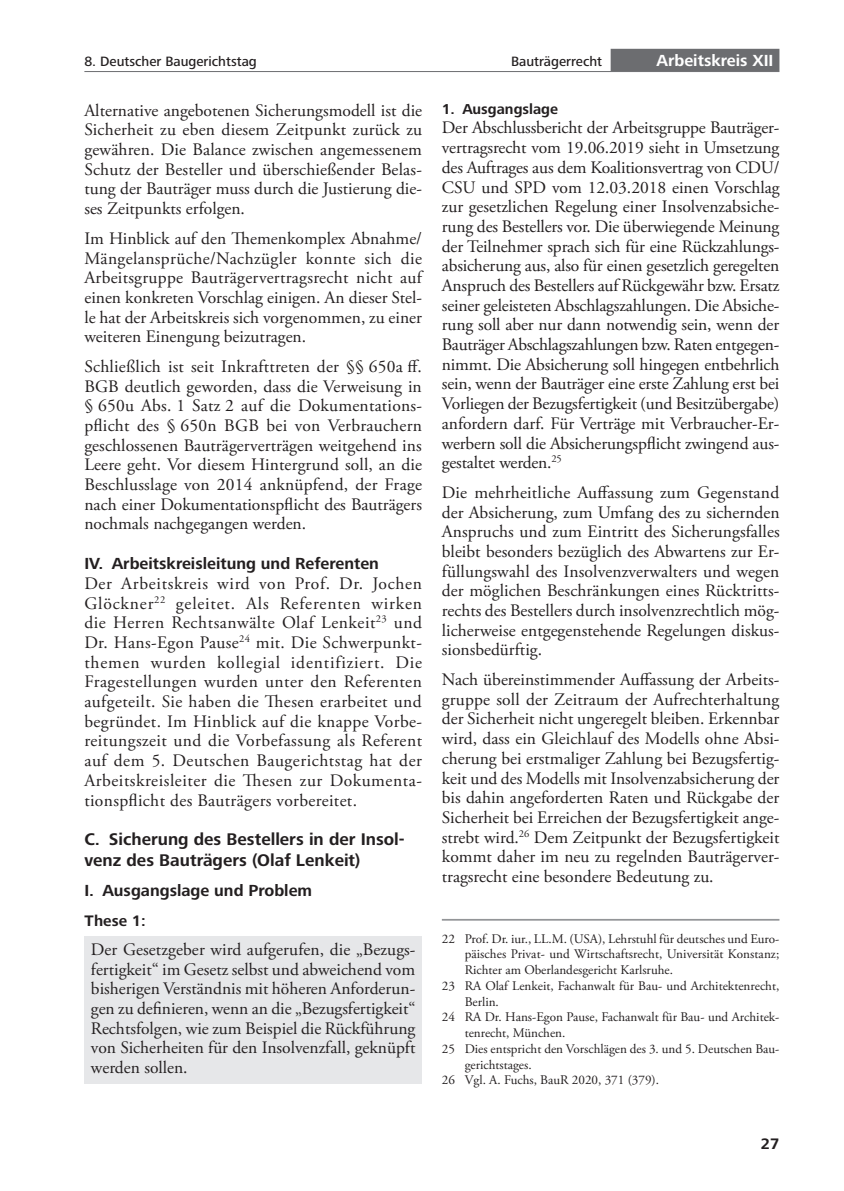
<style>
.page{position:relative;width:844px;height:1191px;background:#fff}
.page>*{position:absolute;margin:0;border:0;box-sizing:border-box;transform-origin:0 0}
.TextInd{font:17.5px/19.6px "Adobe Garamond Pro";color:#231f20;text-align:justify}
.Text{font:17.5px/19.6px "Adobe Garamond Pro";letter-spacing:.005em;color:#231f20;text-align:justify}
.Practice_Text3{font:17.5px/19.6px "Adobe Garamond Pro";color:#231f20;text-align:justify}
.AHead{font:700 17.5px/21px "Frutiger Next Pro";color:#231f20}
.BHead{font:700 16.62px "Frutiger Next Pro";color:#231f20}
.BHeadAfterAHead{font:700 16.62px "Frutiger Next Pro";color:#231f20}
.t1{font:700 16.62px "Frutiger Next Pro";color:#fff}
.CHeadAfterBHead{font:700 15.75px "Frutiger Next Pro";color:#231f20}
.DHead{font:700 14.88px "Frutiger Next Pro";color:#231f20}
.t2{font:500 14px "Frutiger Next Pro";color:#231f20}
.FN_2D{font:13.12px/15.8px "Adobe Garamond Pro";color:#231f20}
</style>
<div class="page">
<div style="left:610px;top:49px;width:169px;height:22px;background:#6c6d70"></div>
<hr style="left:84px;top:71px;width:695px;height:1px;background:#6c6d70">
<div style="left:84px;top:936px;width:338px;height:148px;background:#e6e7e9"></div>
<hr style="left:441px;top:919px;width:338px;height:1px;background:#939598">
<p class="t2" style="left:84px;top:54px;width:174px">8. Deutscher Baugerichtstag</p>
<p class="t2" style="left:511px;top:54px;width:93px">Bauträgerrecht</p>
<p class="t1" style="left:656px;top:51px;width:118px">Arbeitskreis XII</p>
<p class="TextInd" style="left:84px;top:101px;width:339px">Alternative angebotenen Sicherungsmodell ist die Sicherheit zu eben diesem Zeitpunkt zurück zu gewähren. Die Balance zwischen angemessenem Schutz der Besteller und überschießender Belas&shy;tung der Bauträger muss durch die Justierung die&shy;ses Zeitpunkts erfolgen.</p>
<p class="TextInd" style="left:84px;top:229px;width:339px">Im Hinblick auf den Themenkomplex Abnahme/ Mängelansprüche/Nachzügler konnte sich die Arbeitsgruppe Bauträgervertragsrecht nicht auf einen konkreten Vorschlag einigen. An dieser Stel&shy;le hat der Arbeitskreis sich vorgenommen, zu einer weiteren Einengung beizutragen.</p>
<p class="TextInd" style="left:84px;top:357px;width:339px">Schließlich ist seit Inkrafttreten der §§ 650a ff.<br>BGB deutlich geworden, dass die Verweisung in § 650u Abs. 1 Satz 2 auf die Dokumentations&shy;pflicht des § 650n BGB bei von Verbrauchern geschlossenen Bauträgerverträgen weitgehend ins Leere geht. Vor diesem Hintergrund soll, an die Beschlusslage von 2014 anknüpfend, der Frage nach einer Dokumentationspflicht des Bauträgers nochmals nachgegangen werden.</p>
<p class="BHead" style="left:84px;top:554px;width:296px">IV. Arbeitskreisleitung und Referenten</p>
<p class="Text" style="left:84px;top:574px;width:339px">Der Arbeitskreis wird von Prof. Dr. Jochen Glöckner<sup>22</sup> geleitet. Als Referenten wirken die Herren Rechtsanwälte Olaf Lenkeit<sup>23</sup> und Dr. Hans-Egon Pause<sup>24</sup> mit. Die Schwerpunkt&shy;themen wurden kollegial identifiziert. Die Fragestellungen wurden unter den Referenten aufgeteilt. Sie haben die Thesen erarbeitet und begründet. Im Hinblick auf die knappe Vorbe&shy;reitungszeit und die Vorbefassung als Referent auf dem 5. Deutschen Baugerichtstag hat der Arbeitskreisleiter die Thesen zur Dokumenta&shy;tionspflicht des Bauträgers vorbereitet.</p>
<p class="AHead" style="left:84px;top:828px;width:322px">C. Sicherung des Bestellers in der Insol&shy;venz des Bauträgers (Olaf Lenkeit)</p>
<p class="BHeadAfterAHead" style="left:84px;top:880px;width:229px">I. Ausgangslage und Problem</p>
<p class="CHeadAfterBHead" style="left:84px;top:911px;width:63px">These 1:</p>
<p class="Practice_Text3" style="left:91px;top:940px;width:326px">Der Gesetzgeber wird aufgerufen, die „Bezugs&shy;fertigkeit“ im Gesetz selbst und abweichend vom bisherigen Verständnis mit höheren Anforderun&shy;gen zu definieren, wenn an die „Bezugsfertigkeit“ Rechtsfolgen, wie zum Beispiel die Rückführung von Sicherheiten für den Insolvenzfall, geknüpft werden sollen.</p>
<p class="DHead" style="left:441px;top:100px;width:118px">1. Ausgangslage</p>
<p class="Text" style="left:441px;top:119px;width:339px">Der Abschlussbericht der Arbeitsgruppe Bauträger&shy;vertragsrecht vom 19.06.2019 sieht in Umsetzung des Auftrages aus dem Koalitionsvertrag von CDU/ CSU und SPD vom 12.03.2018 einen Vorschlag zur gesetzlichen Regelung einer Insolvenzabsiche&shy;rung des Bestellers vor. Die überwiegende Meinung der Teilnehmer sprach sich für eine Rückzahlungs&shy;absicherung aus, also für einen gesetzlich geregelten Anspruch des Bestellers auf Rückgewähr bzw. Ersatz seiner geleisteten Abschlagszahlungen. Die Absiche&shy;rung soll aber nur dann notwendig sein, wenn der Bauträger Abschlagszahlungen bzw. Raten entgegen&shy;nimmt. Die Absicherung soll hingegen entbehrlich sein, wenn der Bauträger eine erste Zahlung erst bei Vorliegen der Bezugsfertigkeit (und Besitzübergabe) anfordern darf. Für Verträge mit Verbraucher-Er&shy;werbern soll die Absicherungspflicht zwingend aus&shy;gestaltet werden.<sup>25</sup></p>
<p class="TextInd" style="left:441px;top:483px;width:339px">Die mehrheitliche Auffassung zum Gegenstand der Absicherung, zum Umfang des zu sichernden Anspruchs und zum Eintritt des Sicherungsfalles bleibt besonders bezüglich des Abwartens zur Er&shy;füllungswahl des Insolvenzverwalters und wegen der möglichen Beschränkungen eines Rücktritts&shy;rechts des Bestellers durch insolvenzrechtlich mög&shy;licherweise entgegenstehende Regelungen diskus&shy;sionsbedürftig.</p>
<p class="TextInd" style="left:441px;top:670px;width:339px">Nach übereinstimmender Auffassung der Arbeits&shy;gruppe soll der Zeitraum der Aufrechterhaltung der Sicherheit nicht ungeregelt bleiben. Erkennbar wird, dass ein Gleichlauf des Modells ohne Absi&shy;cherung bei erstmaliger Zahlung bei Bezugsfertig&shy;keit und des Modells mit Insolvenzabsicherung der bis dahin angeforderten Raten und Rückgabe der Sicherheit bei Erreichen der Bezugsfertigkeit ange&shy;strebt wird.<sup>26</sup> Dem Zeitpunkt der Bezugsfertigkeit kommt daher im neu zu regelnden Bauträgerver&shy;tragsrecht eine besondere Bedeutung zu.</p>
<p class="FN_2D" style="left:464px;top:931px;width:316px;text-align:justify;text-indent:-23px">22 Prof. Dr. iur., LL.M. (USA), Lehrstuhl für deutsches und Euro&shy;päisches Privat- und Wirtschaftsrecht, Universität Konstanz; Richter am Oberlandesgericht Karlsruhe.</p>
<p class="FN_2D" style="left:464px;top:978px;width:316px;text-indent:-23px">23 RA Olaf Lenkeit, Fachanwalt für Bau- und Architektenrecht,<br>Berlin.</p>
<p class="FN_2D" style="left:464px;top:1010px;width:316px;text-indent:-23px">24 RA Dr. Hans-Egon Pause, Fachanwalt für Bau- und Architek&shy;tenrecht, München.</p>
<p class="FN_2D" style="left:464px;top:1041px;width:316px;text-indent:-23px">25 Dies entspricht den Vorschlägen des 3. und 5. Deutschen Bau&shy;gerichtstages.</p>
<p class="FN_2D" style="left:441px;top:1073px;width:219px">26 Vgl. A. Fuchs, BauR 2020, 371 (379).</p>
<p class="CHeadAfterBHead" style="left:760px;top:1134px;width:20px">27</p>
</div>
